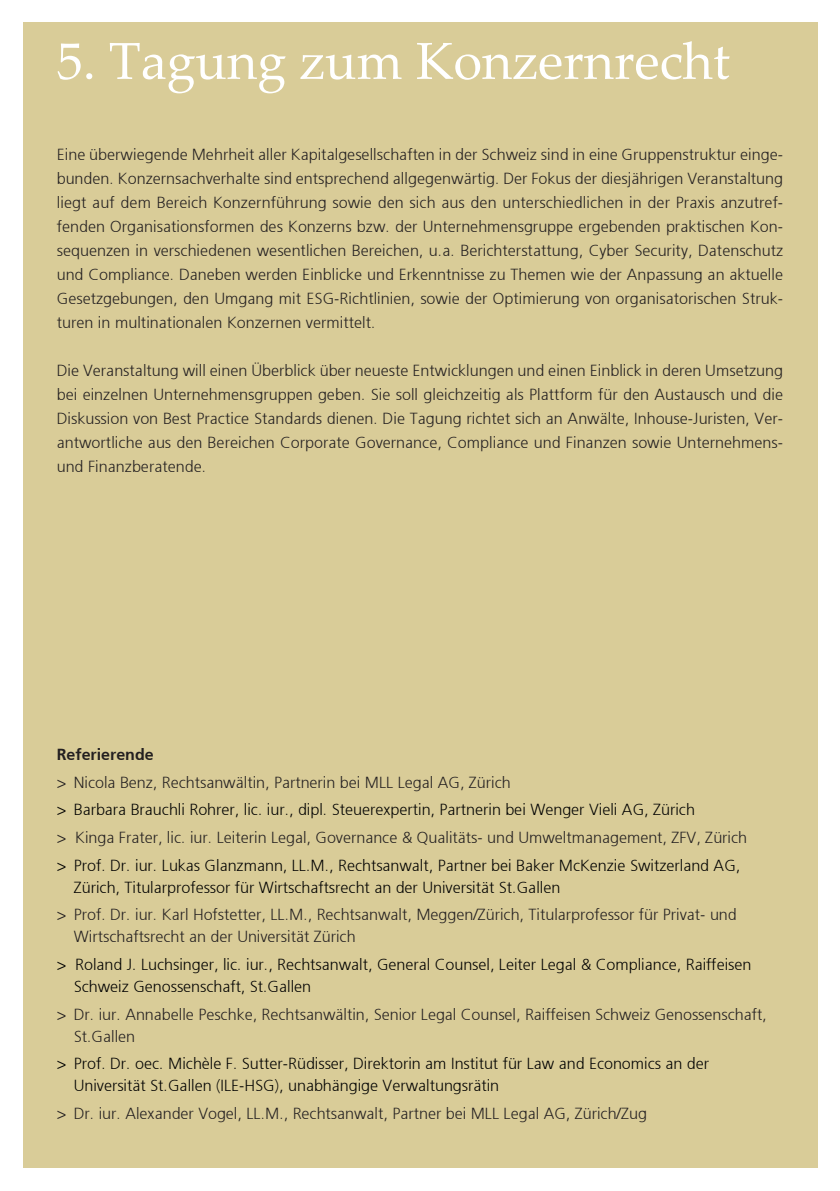
<style>
.page{position:relative;width:840px;height:1191px;background:#fff}
.page>*{position:absolute;margin:0;border:0;box-sizing:border-box;transform-origin:0 0}
.t1{font:52px "Palatino Linotype";color:#fff}
.t2{font:300 16px/24px "Frutiger 45";color:#231f20;text-align:justify}
.t3{font:300 16px/22px "Frutiger 45";color:#000}
.t4{font:300 16px "Frutiger 45";color:#231f20}
</style>
<div class="page">
<div style="left:23px;top:23px;width:793px;height:1145px;background:#d9cc98"></div>
<h1 class="t1" style="left:57px;top:24px;width:674px">5. Tagung zum Konzernrecht</h1>
<p class="t2" style="left:57px;top:142px;width:727px">Eine überwiegende Mehrheit aller Kapitalgesellschaften in der Schweiz sind in eine Gruppenstruktur einge&shy;bunden. Konzernsachverhalte sind entsprechend allgegenwärtig. Der Fokus der diesjährigen Veranstaltung liegt auf dem Bereich Konzernführung sowie den sich aus den unterschiedlichen in der Praxis anzutref&shy;fenden Organisationsformen des Konzerns bzw. der Unternehmensgruppe ergebenden praktischen Kon&shy;sequenzen in verschiedenen wesentlichen Bereichen, u.a. Berichterstattung, Cyber Security, Datenschutz und Compliance. Daneben werden Einblicke und Erkenntnisse zu Themen wie der Anpassung an aktuelle Gesetzgebungen, den Umgang mit ESG-Richtlinien, sowie der Optimierung von organisatorischen Struk&shy;turen in multinationalen Konzernen vermittelt.</p>
<p class="t2" style="left:57px;top:358px;width:727px">Die Veranstaltung will einen Überblick über neueste Entwicklungen und einen Einblick in deren Umsetzung bei einzelnen Unternehmensgruppen geben. Sie soll gleichzeitig als Plattform für den Austausch und die Diskussion von Best Practice Standards dienen. Die Tagung richtet sich an Anwälte, Inhouse-Juristen, Ver&shy;antwortliche aus den Bereichen Corporate Governance, Compliance und Finanzen sowie Unternehmens&shy;und Finanzberatende.</p>
<p class="t4" style="left:57px;top:744px;width:98px">Referierende</p>
<p class="t2" style="left:57px;top:770px;width:455px">&gt; Nicola Benz, Rechtsanwältin, Partnerin bei MLL Legal AG, Zürich</p>
<p class="t3" style="left:57px;top:798px;width:639px">&gt; Barbara Brauchli Rohrer, lic. iur., dipl. Steuerexpertin, Partnerin bei Wenger Vieli AG, Zürich</p>
<p class="t2" style="left:57px;top:825px;width:691px">&gt; Kinga Frater, lic. iur. Leiterin Legal, Governance &amp; Qualitäts- und Umweltmanagement, ZFV, Zürich</p>
<p class="t3" style="left:74px;top:854px;width:667px;text-indent:-17px">&gt; Prof. Dr. iur. Lukas Glanzmann, LL.M., Rechtsanwalt, Partner bei Baker McKenzie Switzerland AG,<br>Zürich, Titularprofessor für Wirtschaftsrecht an der Universität St.Gallen</p>
<p class="t2" style="left:74px;top:903px;width:664px;line-height:22px;text-indent:-17px">&gt; Prof. Dr. iur. Karl Hofstetter, LL.M., Rechtsanwalt, Meggen/Zürich, Titularprofessor für Privat- und<br>Wirtschaftsrecht an der Universität Zürich</p>
<p class="t3" style="left:74px;top:953px;width:678px;text-indent:-17px">&gt; Roland J. Luchsinger, lic. iur., Rechtsanwalt, General Counsel, Leiter Legal &amp; Compliance, Raiffeisen<br>Schweiz Genossenschaft, St.Gallen</p>
<p class="t2" style="left:74px;top:1003px;width:694px;line-height:22px;text-indent:-17px">&gt; Dr. iur. Annabelle Peschke, Rechtsanwältin, Senior Legal Counsel, Raiffeisen Schweiz Genossenschaft,<br>St.Gallen</p>
<p class="t3" style="left:74px;top:1052px;width:636px;text-indent:-17px">&gt; Prof. Dr. oec. Michèle F. Sutter-Rüdisser, Direktorin am Institut für Law and Economics an der<br>Universität St.Gallen (ILE-HSG), unabhängige Verwaltungsrätin</p>
<p class="t2" style="left:57px;top:1101px;width:591px">&gt; Dr. iur. Alexander Vogel, LL.M., Rechtsanwalt, Partner bei MLL Legal AG, Zürich/Zug</p>
</div>
